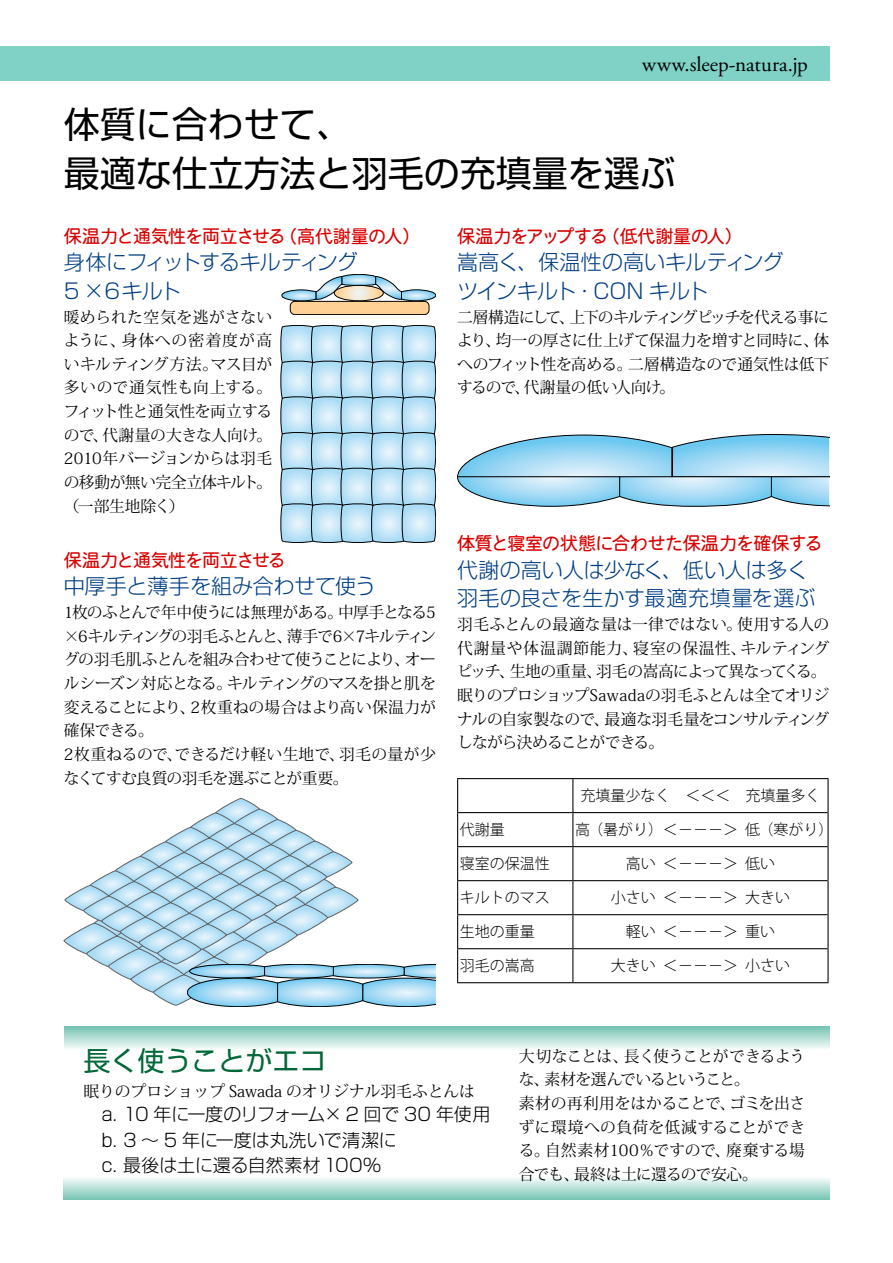
<style>
.page{position:relative;width:893px;height:1263px;background:#fff}
.page>*{position:absolute;margin:0;border:0;box-sizing:border-box;transform-origin:0 0}
.t1{font:36px/48.6px "Shin Go Pro";color:#000}
.t2{font:27px "Shin Go Pro";color:#006838}
.t3{font:300 21px/28.3px "Shin Go Pro";letter-spacing:-.01em;color:#003e83}
.t4{font:300 21px/28.3px "Shin Go Pro";letter-spacing:-.05em;color:#003e83}
.t5{font:21px "Adobe Garamond Pro";color:#000}
.t6{font:300 18px/25.2px "Shin Go Pro";letter-spacing:-.005em;color:#000}
.t7{font:18px "Heisei Maru Go Std W4";letter-spacing:-.04em;color:#d90000}
.t8{font:18px "Heisei Maru Go Std W4";letter-spacing:-.02em;color:#d90000}
.t9{font:15.75px/23.7px "Koz Min Std";letter-spacing:-.025em;color:#000}
.t10{font:15.75px "Koz Min Std";color:#000}
.t11{font:300 15px "Koz Go Std";color:#000}
</style>
<div class="page">
<div style="left:0;top:47px;width:829px;height:34px;background:#80d2c6"></div>
<svg style="left:64px;top:1178px;width:765px;height:21px;background:#b7dfd6"></svg>
<div style="left:64px;top:1026px;width:766px;height:24px;background:linear-gradient(to bottom,#73c2b0,#f3faf8)"></div>
<svg style="left:457px;top:434px;width:372px;height:73px;background:#a4d3ea"></svg>
<svg style="left:280px;top:325px;width:156px;height:218px;background:#b4d6e7"></svg>
<hr style="left:457px;top:778px;width:116px;height:1px;background:#000">
<hr style="left:457px;top:779px;width:1px;height:33px;background:#000">
<hr style="left:573px;top:778px;width:256px;height:1px;background:#000">
<hr style="left:572px;top:779px;width:1px;height:33px;background:#000">
<hr style="left:457px;top:812px;width:116px;height:1px;background:#000">
<hr style="left:457px;top:813px;width:1px;height:33px;background:#000">
<hr style="left:573px;top:812px;width:254px;height:1px;background:#000">
<hr style="left:572px;top:813px;width:1px;height:33px;background:#000">
<hr style="left:457px;top:846px;width:116px;height:1px;background:#000">
<hr style="left:457px;top:847px;width:1px;height:33px;background:#000">
<hr style="left:573px;top:846px;width:254px;height:1px;background:#000">
<hr style="left:572px;top:847px;width:1px;height:33px;background:#000">
<hr style="left:457px;top:880px;width:116px;height:1px;background:#000">
<hr style="left:457px;top:881px;width:1px;height:33px;background:#000">
<hr style="left:573px;top:880px;width:254px;height:1px;background:#000">
<hr style="left:572px;top:881px;width:1px;height:33px;background:#000">
<hr style="left:457px;top:914px;width:116px;height:1px;background:#000">
<hr style="left:457px;top:915px;width:1px;height:33px;background:#000">
<hr style="left:573px;top:914px;width:254px;height:1px;background:#000">
<hr style="left:572px;top:915px;width:1px;height:33px;background:#000">
<hr style="left:457px;top:948px;width:116px;height:1px;background:#000">
<hr style="left:457px;top:949px;width:1px;height:33px;background:#000">
<hr style="left:573px;top:948px;width:254px;height:1px;background:#000">
<hr style="left:572px;top:949px;width:1px;height:33px;background:#000">
<hr style="left:457px;top:982px;width:116px;height:1px;background:#000">
<hr style="left:573px;top:982px;width:256px;height:1px;background:#000">
<hr style="left:827px;top:779px;width:2px;height:34px;background:#000">
<hr style="left:827px;top:813px;width:2px;height:34px;background:#000">
<hr style="left:827px;top:847px;width:2px;height:34px;background:#000">
<hr style="left:827px;top:881px;width:2px;height:34px;background:#000">
<hr style="left:827px;top:915px;width:2px;height:34px;background:#000">
<hr style="left:827px;top:949px;width:2px;height:33px;background:#000">
<svg style="left:64px;top:798px;width:372px;height:209px"></svg>
<svg style="left:282px;top:274px;width:154px;height:27px"></svg>
<div style="left:334px;top:285px;width:49px;height:16px;border:1px solid #000;border-radius:50%"></div>
<div style="left:290px;top:301px;width:139px;height:14px;background:#ffd194;border-radius:5px"></div>
<div style="left:290px;top:301px;width:139px;height:14px;border:1px solid #000;border-radius:5px"></div>
<h3 class="t5" style="left:642px;top:51px;width:167px">www.sleep-natura.jp</h3>
<h1 class="t1" style="left:64px;top:96px;width:614px">体質に合わせて、<br>最適な仕立方法と羽毛の充填量を選ぶ</h1>
<p class="t7" style="left:64px;top:224px;width:358px">保温力と通気性を両立させる（高代謝量の人）</p>
<h3 class="t4" style="left:64px;top:246px;width:296px">身体にフィットするキルティング<br>5 ×６キルト</h3>
<p class="t9" style="left:64px;top:305px;width:210px;text-align:justify">暖められた空気を逃がさないように、身体への密着度が高いキルティング方法。マス目が多いので通気性も向上する。フィット性と通気性を両立するので、代謝量の大きな人向け。2010年バージョンからは羽毛の移動が無い完全立体キルト。（一部生地除く）</p>
<p class="t7" style="left:457px;top:224px;width:287px">保温力をアップする（低代謝量の人）</p>
<h3 class="t3" style="left:457px;top:246px;width:328px">嵩高く、保温性の高いキルティングツインキルト・CON キルト</h3>
<p class="t9" style="left:457px;top:305px;width:374px;text-align:justify">二層構造にして、上下のキルティングピッチを代える事により、均一の厚さに仕上げて保温力を増すと同時に、体へのフィット性を高める。二層構造なので通気性は低下するので、代謝量の低い人向け。</p>
<p class="t7" style="left:64px;top:548px;width:223px">保温力と通気性を両立させる</p>
<h3 class="t3" style="left:64px;top:570px;width:314px">中厚手と薄手を組み合わせて使う</h3>
<p class="t9" style="left:64px;top:601px;width:374px">1枚のふとんで年中使うには無理がある。中厚手となる5 ×6キルティングの羽毛ふとんと、薄手で6×7キルティングの羽毛肌ふとんを組み合わせて使うことにより、オールシーズン対応となる。キルティングのマスを掛と肌を変えることにより、2枚重ねの場合はより高い保温力が確保できる。<br>2枚重ねるので、できるだけ軽い生地で、羽毛の量が少なくてすむ良質の羽毛を選ぶことが重要。</p>
<p class="t8" style="left:457px;top:531px;width:367px">体質と寝室の状態に合わせた保温力を確保する</p>
<h3 class="t3" style="left:457px;top:553px;width:360px">代謝の高い人は少なく、低い人は多く羽毛の良さを生かす最適充填量を選ぶ</h3>
<p class="t9" style="left:457px;top:613px;width:374px">羽毛ふとんの最適な量は一律ではない。使用する人の代謝量や体温調節能力、寝室の保温性、キルティングピッチ、生地の重量、羽毛の嵩高によって異なってくる。眠りのプロショップSawadaの羽毛ふとんは全てオリジナルの自家製なので、最適な羽毛量をコンサルティングしながら決めることができる。</p>
<p class="t11" style="left:580px;top:786px;width:242px">充填量少なく　＜＜＜　充填量多く</p>
<p class="t11" style="left:460px;top:820px;width:46px">代謝量</p>
<p class="t11" style="left:575px;top:820px;width:260px">高（暑がり）＜－－－＞ 低（寒がり）</p>
<p class="t11" style="left:460px;top:854px;width:91px">寝室の保温性</p>
<p class="t11" style="left:626px;top:854px;width:151px">高い ＜－－－＞ 低い</p>
<p class="t11" style="left:460px;top:888px;width:91px">キルトのマス</p>
<p class="t11" style="left:611px;top:888px;width:181px">小さい ＜－－－＞ 大きい</p>
<p class="t11" style="left:460px;top:922px;width:76px">生地の重量</p>
<p class="t11" style="left:626px;top:922px;width:151px">軽い ＜－－－＞ 重い</p>
<p class="t11" style="left:460px;top:956px;width:76px">羽毛の嵩高</p>
<p class="t11" style="left:611px;top:956px;width:181px">大きい ＜－－－＞ 小さい</p>
<h2 class="t2" style="left:83px;top:1038px;width:244px">長く使うことがエコ</h2>
<p class="t10" style="left:83px;top:1082px;width:393px">眠りのプロショップ Sawada のオリジナル羽毛ふとんは</p>
<p class="t6" style="left:83px;top:1100px;width:409px">　a. 10 年に一度のリフォーム× 2 回で 30 年使用　b. 3 ～ 5 年に一度は丸洗いで清潔に<br>　c. 最後は土に還る自然素材100％</p>
<p class="t9" style="left:519px;top:1044px;width:288px">大切なことは、長く使うことができるような、素材を選んでいるということ。<br>素材の再利用をはかることで、ゴミを出さずに環境への負荷を低減することができる。自然素材100％ですので、廃棄する場合でも、最終は土に還るので安心。</p>
</div>
